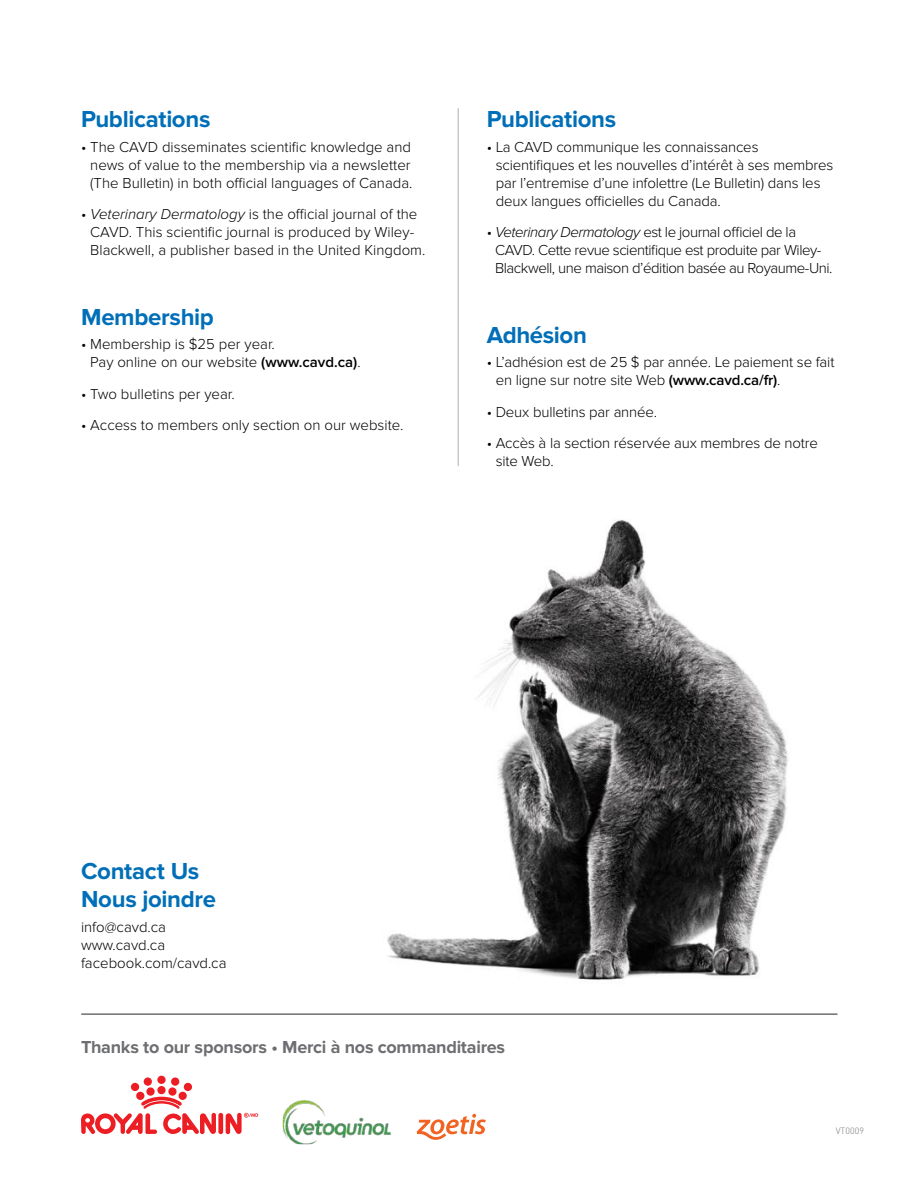
<style>
.page{position:relative;width:918px;height:1188px;background:#fff}
.page>*{position:absolute;margin:0;border:0;box-sizing:border-box;transform-origin:0 0}
.Subs-Bold{font:700 24px/28.8px "Proxima Nova";letter-spacing:-.015em;color:#006fb8}
.Subs-Bold-2{font:700 18px "Proxima Nova";letter-spacing:-.015em;color:#6d6e71}
.Main_Body{font:300 15px/18px "Proxima Nova";letter-spacing:-.01em;color:#000}
.Main_Body-2{font:300 15px/18px "Proxima Nova";letter-spacing:-.03em;color:#000}
.t1{font:300 9px "DIN";color:#77787b}
.s1{font-style:italic}
.s2{font-weight:600}
</style>
<div class="page">
<img style="left:81px;top:519px;width:757px;height:496px">
<hr style="left:458px;top:109px;width:1px;height:357px;background:#c7c8ca">
<hr style="left:82px;top:1013px;width:755px;height:2px;background:#6d6e71">
<div style="left:218px;top:1113px;width:5px;height:21px;background:#ed1d24;border-radius:2px"></div>
<svg style="left:81px;top:1077px;width:135px;height:57px"></svg>
<svg style="left:226px;top:1113px;width:32px;height:21px"></svg>
<svg style="left:417px;top:1114px;width:69px;height:26px"></svg>
<img style="left:283px;top:1100px;width:108px;height:44px">
<p class="Subs-Bold" style="left:81px;top:105px;width:131px">Publications</p>
<p class="Main_Body" style="left:90px;top:138px;width:324px;text-indent:-9px">• The CAVD disseminates scientific knowledge and news of value to the membership via a newsletter (The Bulletin) in both official languages of Canada.</p>
<p class="Main_Body" style="left:90px;top:205px;width:337px;text-indent:-9px">• <span class="s1">Veterinary Dermatology</span> is the official journal of the<br>CAVD. This scientific journal is produced by Wiley-<br>Blackwell, a publisher based in the United Kingdom.</p>
<p class="Subs-Bold" style="left:81px;top:303px;width:134px">Membership</p>
<p class="Main_Body" style="left:90px;top:335px;width:272px;text-indent:-9px">• Membership is $25 per year.<br>Pay online on our website <span class="s2">(www.cavd.ca)</span>.</p>
<p class="Main_Body" style="left:81px;top:385px;width:155px">• Two bulletins per year.</p>
<p class="Main_Body" style="left:81px;top:416px;width:324px">• Access to members only section on our website.</p>
<p class="Subs-Bold" style="left:487px;top:105px;width:131px">Publications</p>
<p class="Main_Body" style="left:496px;top:138px;width:339px;text-indent:-9px">• La CAVD communique les connaissances scientifiques et les nouvelles d’intérêt à ses membres par l’entremise d’une infolettre (Le Bulletin) dans les deux langues officielles du Canada.</p>
<p class="Main_Body-2" style="left:495px;top:223px;width:339px;text-indent:-8px">• <span class="s1">Veterinary Dermatology</span> est le journal officiel de la<br>CAVD. Cette revue scientifique est produite par Wiley-<br>Blackwell, une maison d’édition basée au Royaume-Uni.</p>
<p class="Subs-Bold" style="left:487px;top:321px;width:102px">Adhésion</p>
<p class="Main_Body" style="left:496px;top:353px;width:340px;text-indent:-9px">• L’adhésion est de 25 $ par année. Le paiement se fait en ligne sur notre site Web <span class="s2">(www.cavd.ca/fr)</span>.</p>
<p class="Main_Body" style="left:487px;top:403px;width:172px">• Deux bulletins par année.</p>
<p class="Main_Body" style="left:496px;top:434px;width:324px;text-indent:-9px">• Accès à la section réservée aux membres de notre site Web.</p>
<p class="Subs-Bold" style="left:81px;top:857px;width:136px">Contact Us<br>Nous joindre</p>
<p class="Main_Body" style="left:81px;top:918px;width:86px">info@cavd.ca</p>
<p class="Main_Body" style="left:81px;top:936px;width:86px">www.cavd.ca</p>
<p class="Main_Body" style="left:81px;top:954px;width:147px">facebook.com/cavd.ca</p>
<p class="Subs-Bold-2" style="left:81px;top:1036px;width:426px">Thanks to our sponsors • Merci à nos commanditaires</p>
<p class="t1" style="left:836px;top:1125px;width:30px">VT0009</p>
</div>
